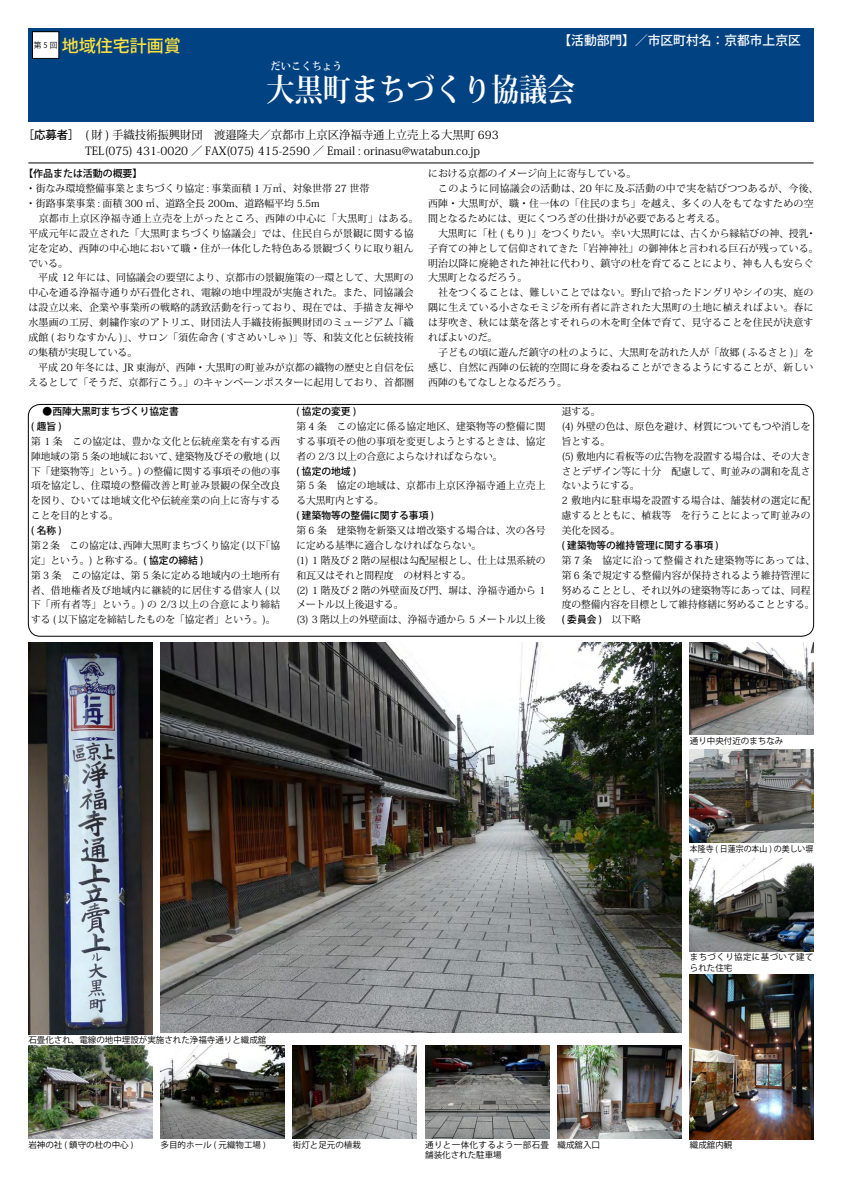
<style>
.page{position:relative;width:842px;height:1191px;background:#fff}
.page>*{position:absolute;margin:0;border:0;box-sizing:border-box;transform-origin:0 0}
.t1{font:700 31.2px "Koz Min Std";color:#fff;scale:.9 1}
.t2{font:500 17px "Koz Go Std";color:#ffe240}
.t3{font:500 12.8px "Koz Go Std";color:#fff}
.t4{font:11.3px/16.3px "Koz Min Std";color:#000}
.t5{font:700 10.6px "Koz Min Std";color:#fff}
.t6{font:9.9px/14.9px "Koz Min Std";letter-spacing:.02em;color:#000}
.t7{font:9.9px/14.9px "Koz Min Std";color:#000}
.t8{font:500 9.9px/14.9px "Koz Go Std";color:#000}
.t9{font:9.9px "Koz Min Std";letter-spacing:.04em;color:#000}
.t10{font:8.5px "Koz Go Std";color:#000}
.t11{font:8.5px/10.6px "Koz Go Std";letter-spacing:.045em;color:#000}
.t12{font:8.5px "Koz Go Std";color:#000;scale:.93 1}
.t13{font:7.8px "Koz Go Pro";color:#000}
.s1{font-family:"Koz Min Std";font-weight:400}
.s2{font-family:"Koz Go Std";font-weight:500}
</style>
<div class="page">
<div style="left:28px;top:28px;width:786px;height:94px;background:#004282"></div>
<hr style="left:28px;top:162px;width:786px;height:1px;background:#000">
<div style="left:32px;top:32px;width:27px;height:26px;background:#fff"></div>
<div style="left:32px;top:31px;width:27px;height:28px;border:1px solid #000"></div>
<img style="left:161px;top:642px;width:520px;height:390px">
<img style="left:28px;top:1045px;width:124px;height:93px">
<img style="left:161px;top:1045px;width:123px;height:93px">
<img style="left:293px;top:1045px;width:124px;height:93px">
<img style="left:425px;top:1045px;width:124px;height:93px">
<img style="left:690px;top:858px;width:124px;height:93px">
<img style="left:690px;top:749px;width:124px;height:93px">
<img style="left:28px;top:642px;width:124px;height:392px">
<img style="left:690px;top:642px;width:124px;height:93px">
<img style="left:690px;top:974px;width:124px;height:165px">
<img style="left:557px;top:1045px;width:124px;height:93px">
<div style="left:28px;top:404px;width:786px;height:232px;border:1px solid #000;border-radius:12px"></div>
<h2 class="t2" style="left:62px;top:35px;width:121px">地域住宅計画賞</h2>
<p class="t13" style="left:34px;top:40px;width:25px">第5回</p>
<p class="t5" style="left:270px;top:60px;width:74px">だいこくちょう</p>
<p class="t3" style="left:558px;top:32px;width:244px">【活動部門】<span class="s1">／</span>市区町村名：京都市上京区</p>
<h1 class="t1" style="left:267px;top:70px;width:344px">大黒町まちづくり協議会</h1>
<p class="t4" style="left:28px;top:127px;width:472px;text-indent:-6px"><span class="s2">［応募者］　</span>( 財 ) 手織技術振興財団　渡邉隆夫／京都市上京区浄福寺通上立売上る大黒町 693<span class="s2">　　　　　</span>TEL(075) 431-0020 ／ FAX(075) 415-2590 ／ Email : orinasu@watabun.co j p.</p>
<p class="t8" style="left:23px;top:167px;width:121px">【作品または活動の概要【</p>
<p class="t7" style="left:26px;top:181px;width:345px">・街なみ環境整備事業とまちづくり協定 : 事業面積 1 万㎡、対象世帯 27 世帯</p>
<p class="t7" style="left:26px;top:196px;width:295px">・街路事業事業 : 面積 300 ㎡、道路全長 200m、道路幅平均 5.5m</p>
<p class="t9" style="left:28px;top:212px;width:392px">　京都市上京区浄福寺通上立売を上がったところ、西陣の中心に「大黒町」はある。</p>
<p class="t6" style="left:28px;top:226px;width:387px">平成元年に設立された「大黒町まちづくり協議会」では、住民自らが景観に関する協</p>
<p class="t6" style="left:28px;top:241px;width:387px">定を定め、西陣の中心地において職・住が一体化した特色ある景観づくりに取り組ん</p>
<p class="t6" style="left:28px;top:255px;width:41px">でいる。</p>
<p class="t7" style="left:28px;top:270px;width:387px">　平成 12 年には、同協議会の要望により、京都市の景観施策の一環として、大黒町の</p>
<p class="t6" style="left:28px;top:285px;width:387px">中心を通る浄福寺通りが石畳化され、電線の地中埋設が実施された。また、同協議会</p>
<p class="t6" style="left:28px;top:300px;width:387px">は設立以来、企業や事業所の戦略的誘致活動を行っており、現在では、手描き友禅や</p>
<p class="t6" style="left:28px;top:315px;width:387px">水墨画の工房、刺繍作家のアトリエ、財団法人手織技術振興財団のミュージアム「織</p>
<p class="t6" style="left:28px;top:330px;width:387px">成館 ( おりなすかん )」、サロン「須佐命舎 ( すさめいしゃ )」等、和装文化と伝統技術</p>
<p class="t7" style="left:28px;top:345px;width:111px">の集積が実現している。</p>
<p class="t7" style="left:123px;top:360px;width:292px">JR 東海が、西陣・大黒町の町並みが京都の織物の歴史と自信を伝</p>
<p class="t6" style="left:28px;top:360px;width:387px">　平成 20 年冬には、<br>えるとして「そうだ、京都行こう。」のキャンペーンポスターに起用しており、首都圏</p>
<p class="t7" style="left:428px;top:166px;width:210px">における京都のイメージ向上に寄与している。</p>
<p class="t6" style="left:428px;top:181px;width:392px">　このように同協議会の活動は、20 年に及ぶ活動の中で実を結びつつあるが、今後、</p>
<p class="t6" style="left:428px;top:196px;width:387px">西陣・大黒町が、職・住一体の「住民のまち」を越え、多くの人をもてなすための空</p>
<p class="t7" style="left:428px;top:211px;width:299px">間となるためには、更にくつろぎの仕掛けが必要であると考える。</p>
<p class="t6" style="left:806px;top:226px;width:11px">・</p>
<p class="t6" style="left:428px;top:226px;width:392px">　大黒町に「杜 ( もり )」をつくりたい。幸い大黒町には、古くから縁結びの神、授乳子育ての神として信仰されてきた「岩神神社」の御神体と言われる巨石が残っている。明治以降に廃絶された神社に代わり、鎮守の杜を育てることにより、神も人も安らぐ大黒町となるだろう。<br>　社をつくることは、難しいことではない。野山で拾ったドングリやシイの実、庭の隅に生えている小さなモミジを所有者に許された大黒町の土地に植えればよい。春には芽吹き、秋には葉を落とすそれらの木を町全体で育て、見守ることを住民が決意すればよいのだ。<br>　子どもの頃に遊んだ鎮守の杜のように、大黒町を訪れた人が「故郷 ( ふるさと )」を感じ、自然に西陣の伝統的空間に身を委ねることができるようにすることが、新しい西陣のもてなしとなるだろう。</p>
<p class="t8" style="left:31px;top:404px;width:149px;text-indent:12px">●西陣大黒町まちづくり協定書(趣旨(</p>
<p class="t6" style="left:31px;top:434px;width:251px;text-align:right">第 1 条　この協定は、豊かな文化と伝統産業を有する西建築物及びその敷地 以(</p>
<p class="t6" style="left:31px;top:448px;width:251px">陣地域の第 5 条の地域において、<br>下「建築物等」という。) の整備に関する事項その他の事項を協定し、住環境の整備改善と町並み景観の保全改良を図り、ひいては地域文化や伝統産業の向上に寄与することを目的とする。</p>
<p class="t8" style="left:31px;top:523px;width:32px">(名称(</p>
<p class="t6" style="left:261px;top:538px;width:21px">「協</p>
<p class="t7" style="left:123px;top:538px;width:144px">西陣大黒町まちづくり協定 ( 以下</p>
<p class="t6" style="left:31px;top:538px;width:251px">第 2 条　この協定は、<br>定」という。) と称する。<span class="s2">( 協定の締結 (<br></span>第 3 条　この協定は、第 5 条に定める地域内の土地所有者、借地権者及び地域内に継続的に居住する借家人 以(下「所有者等」という。) の 2/3 以上の合意により締結する ( 以下協定を締結したものを「協定者」という。。(</p>
<p class="t8" style="left:296px;top:404px;width:61px">( 協定の変更 (</p>
<p class="t6" style="left:296px;top:419px;width:251px;text-align:justify">第 4 条　この協定に係る協定地区、建築物等の整備に関する事項その他の事項を変更しようとするときは、協定者の 2/3 以上の合意によらなければならない。</p>
<p class="t8" style="left:296px;top:464px;width:61px">( 協定の地域 (</p>
<p class="t6" style="left:296px;top:478px;width:251px">第 5 条　協定の地域は、京都市上京区浄福寺通上立売上る大黒町内とする。</p>
<p class="t8" style="left:296px;top:508px;width:139px">( 建築物等の整備に関する事項 (</p>
<p class="t7" style="left:296px;top:523px;width:251px">第 6 条　建築物を新築又は増改築する場合は、次の各号に定める基準に適合しなければならない。<br>1( ) 1 階及び 2 階の屋根は勾配屋根とし、仕上は黒系統の和瓦又はそれと間程度　の材料とする。<br>2( ) 1 階及び 2 階の外壁面及び門、塀は、浄福寺通から 1メートル以上後退する。<br>3( ) 3 階以上の外壁面は、浄福寺通から 5 メートル以上後</p>
<p class="t6" style="left:562px;top:404px;width:250px">退する。<br>4( ) 外壁の色は、原色を避け、材質についてもつや消しを旨とする。<br>5( ) 敷地内に看板等の広告物を設置する場合は、その大きさとデザイン等に十分　配慮して、町並みの調和を乱さないようにする。<br>2 敷地内に駐車場を設置する場合は、舗装材の選定に配慮するとともに、植栽等　を行うことによって町並みの美化を図る。</p>
<p class="t8" style="left:562px;top:538px;width:158px">( 建築物等の維持管理に関する事項 (</p>
<p class="t6" style="left:562px;top:553px;width:255px">第 7 条　協定に沿って整備された建築物等にあっては、第 6 条で規定する整備内容が保持されるよう維持管浬に努めることとし、それ以外の建築物等にあっては、同程度の整備内容を目標として維持修繕に努めることとする。</p>
<p class="t8" style="left:562px;top:613px;width:81px">( 委員会 )　<span class="s1">以下略</span></p>
<p class="t10" style="left:28px;top:1034px;width:240px">石畳化され、電線の地中埋設が実施された浄福寺通りと織成舘</p>
<p class="t10" style="left:28px;top:1139px;width:107px">岩神の社 ( 鎮守の杜の中心 )</p>
<p class="t10" style="left:161px;top:1139px;width:107px">多目的ホール ( 元織物工場 )</p>
<p class="t10" style="left:293px;top:1139px;width:70px">街灯と足元の植栽</p>
<p class="t11" style="left:425px;top:1139px;width:125px">通りと一体化するよう一部石畳</p>
<p class="t10" style="left:425px;top:1150px;width:78px">舗装化された駐車場</p>
<p class="t10" style="left:557px;top:1139px;width:44px">織成舘入口</p>
<p class="t10" style="left:690px;top:736px;width:95px">通り中央付近のまちなみ</p>
<p class="t12" style="left:690px;top:843px;width:134px">本隆寺 ( 日蓮宗の本山 ) の美しい塀</p>
<p class="t11" style="left:690px;top:951px;width:125px">まちづくり協定に基づいて建てられた住宅</p>
<p class="t10" style="left:690px;top:1139px;width:44px">織成舘内観</p>
</div>
